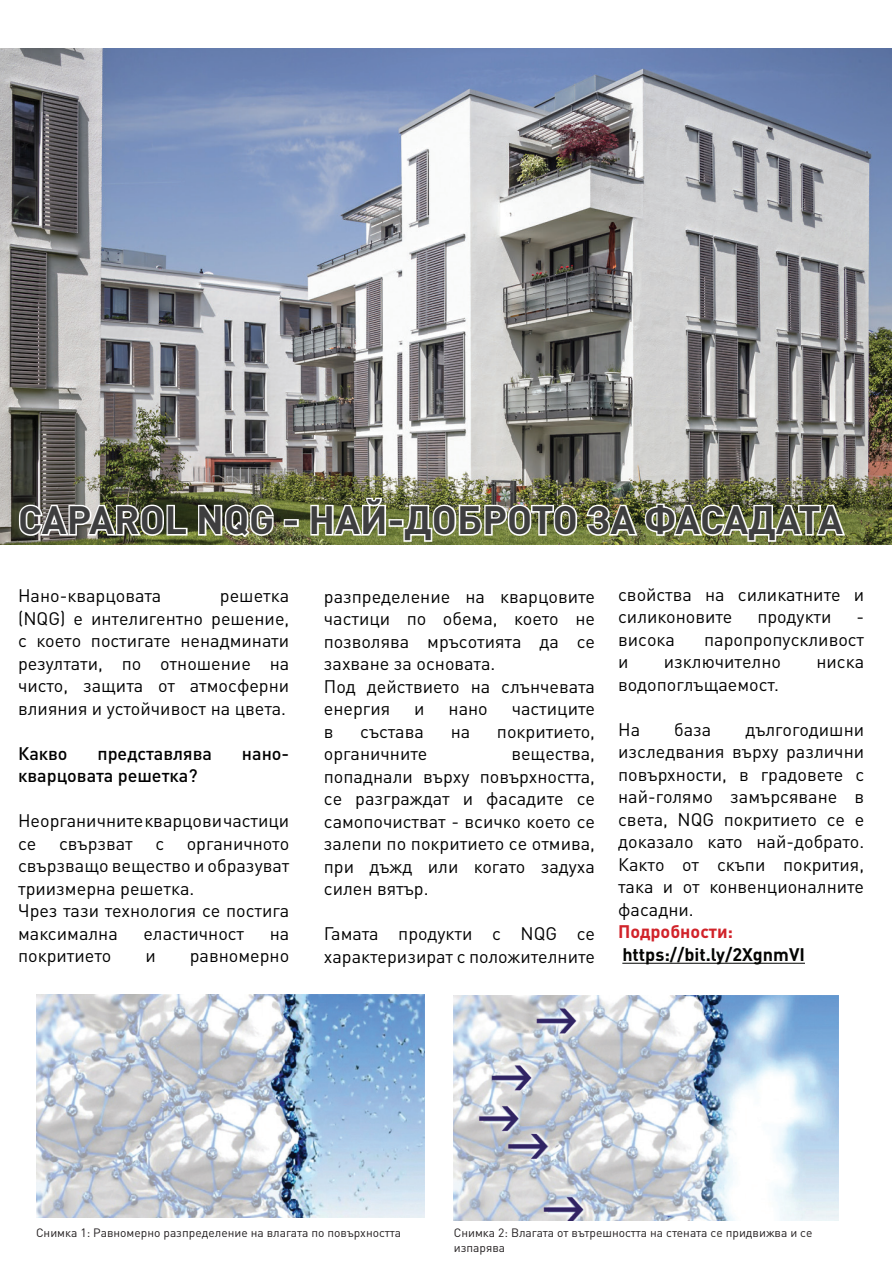
<style>
.page{position:relative;width:893px;height:1263px;background:#fff}
.page>*{position:absolute;margin:0;border:0;box-sizing:border-box;transform-origin:0 0}
.t1{font:700 39px "DIN Pro";color:#3e3e3f}
.t2{font:18px/22.5px "DIN Pro";color:#000}
.t3{font:500 18px "DIN Pro";color:#000}
.t4{font:700 18px "DIN Pro";color:#040503}
.t5{font:700 18px "DIN Pro";color:#d1232a}
.t6{font:12px/14.4px "DIN Pro";color:#231f20}
</style>
<div class="page">
<img style="left:0;top:49px;width:892px;height:495px">
<hr style="left:622px;top:963px;width:183px;height:1px;background:#040503">
<svg style="left:17px;top:503px;width:172px;height:35px"></svg>
<svg style="left:197px;top:503px;width:79px;height:36px"></svg>
<div style="left:284px;top:519px;width:15px;height:8px;border:3px solid #fff"></div>
<svg style="left:309px;top:496px;width:79px;height:42px"></svg>
<div style="left:389px;top:519px;width:15px;height:8px;border:3px solid #fff"></div>
<img style="left:402px;top:502px;width:445px;height:41px">
<img style="left:36px;top:994px;width:389px;height:223px">
<img style="left:454px;top:996px;width:385px;height:225px">
<h1 class="t1" style="left:18px;top:493px;width:826px">CAPAROL NQG - НАЙ-ДОБРОТО ЗА ФАСАДАТА</h1>
<p class="t2" style="left:18px;top:584px;width:145px">Нано-кварцовата</p>
<p class="t2" style="left:18px;top:584px;width:273px;text-align:justify;text-indent:202px">решетка (NQG) е интелигентно решение, с което постигате ненадминати резултати, по отношение на чисто, защита от атмосферни влияния и устойчивост на цвета.</p>
<p class="t3" style="left:18px;top:741px;width:51px">Какво</p>
<p class="t3" style="left:97px;top:741px;width:116px">представлява</p>
<p class="t3" style="left:242px;top:741px;width:49px">нано-</p>
<p class="t3" style="left:18px;top:764px;width:181px">кварцовата решетка?</p>
<p class="t2" style="left:18px;top:809px;width:273px">Неорганичните кварцови частици се</p>
<p class="t2" style="left:18px;top:831px;width:273px;text-indent:169px">органичното свързващо вещество и образуват триизмерна решетка.<br>Чрез тази технология се постига максимална</p>
<p class="t2" style="left:59px;top:831px;width:75px">свързват</p>
<p class="t2" style="left:155px;top:831px;width:10px">с</p>
<p class="t2" style="left:143px;top:921px;width:102px">еластичност</p>
<p class="t2" style="left:270px;top:921px;width:21px">на</p>
<p class="t2" style="left:18px;top:944px;width:95px">покритието</p>
<p class="t2" style="left:145px;top:944px;width:12px">и</p>
<p class="t2" style="left:190px;top:944px;width:101px">равномерно</p>
<p class="t2" style="left:324px;top:584px;width:273px">разпределение на кварцовите частици по обема, което не позволява мръсотията да се захване за основата.<br>Под действието на слънчевата енергия</p>
<p class="t2" style="left:414px;top:697px;width:12px">и</p>
<p class="t2" style="left:449px;top:697px;width:41px">нано</p>
<p class="t2" style="left:512px;top:697px;width:85px">частиците</p>
<p class="t2" style="left:324px;top:719px;width:11px">в</p>
<p class="t2" style="left:360px;top:719px;width:65px">състава</p>
<p class="t2" style="left:451px;top:719px;width:21px">на</p>
<p class="t2" style="left:497px;top:719px;width:100px">покритието,</p>
<p class="t2" style="left:324px;top:742px;width:105px">органичните</p>
<p class="t2" style="left:324px;top:742px;width:273px;text-align:justify;text-indent:188px">вещества, попаднали върху повърхността, се разграждат и фасадите се самопочистват - всичко което се залепи по покритието се отмива, при дъжд или когато задуха силен вятър.</p>
<p class="t2" style="left:324px;top:922px;width:273px">Гамата продукти с NQG се характеризират с положителните</p>
<p class="t2" style="left:618px;top:582px;width:248px">свойства на силикатните и силиконовите</p>
<p class="t2" style="left:757px;top:605px;width:76px">продукти</p>
<p class="t2" style="left:856px;top:605px;width:9px">-</p>
<p class="t2" style="left:618px;top:627px;width:58px">висока</p>
<p class="t2" style="left:704px;top:627px;width:162px">паропропускливост</p>
<p class="t2" style="left:618px;top:650px;width:12px">и</p>
<p class="t2" style="left:664px;top:650px;width:119px">изключително</p>
<p class="t2" style="left:816px;top:650px;width:49px">ниска</p>
<p class="t2" style="left:618px;top:672px;width:162px">водопоглъщаемост.</p>
<p class="t2" style="left:618px;top:717px;width:23px">На</p>
<p class="t2" style="left:674px;top:717px;width:39px">база</p>
<p class="t2" style="left:618px;top:717px;width:248px;text-align:justify;text-indent:127px">дългогодишни изследвания върху различни повърхности, в градовете с най-голямо замърсяване в света, NQG покритието се е доказало като най-добрато.<br>Както от скъпи покрития, така и от конвенционалните фасадни.</p>
<p class="t5" style="left:618px;top:919px;width:117px">Подробности:</p>
<p class="t4" style="left:622px;top:942px;width:184px">https://bit.ly/2XgnmVI</p>
<p class="t6" style="left:36px;top:1225px;width:367px">Снимка 1: Равномерно разпределение на влагата по повърхността</p>
<p class="t6" style="left:454px;top:1225px;width:360px">Снимка 2: Влагата от вътрешността на стената се придвижва и се изпарява</p>
</div>
